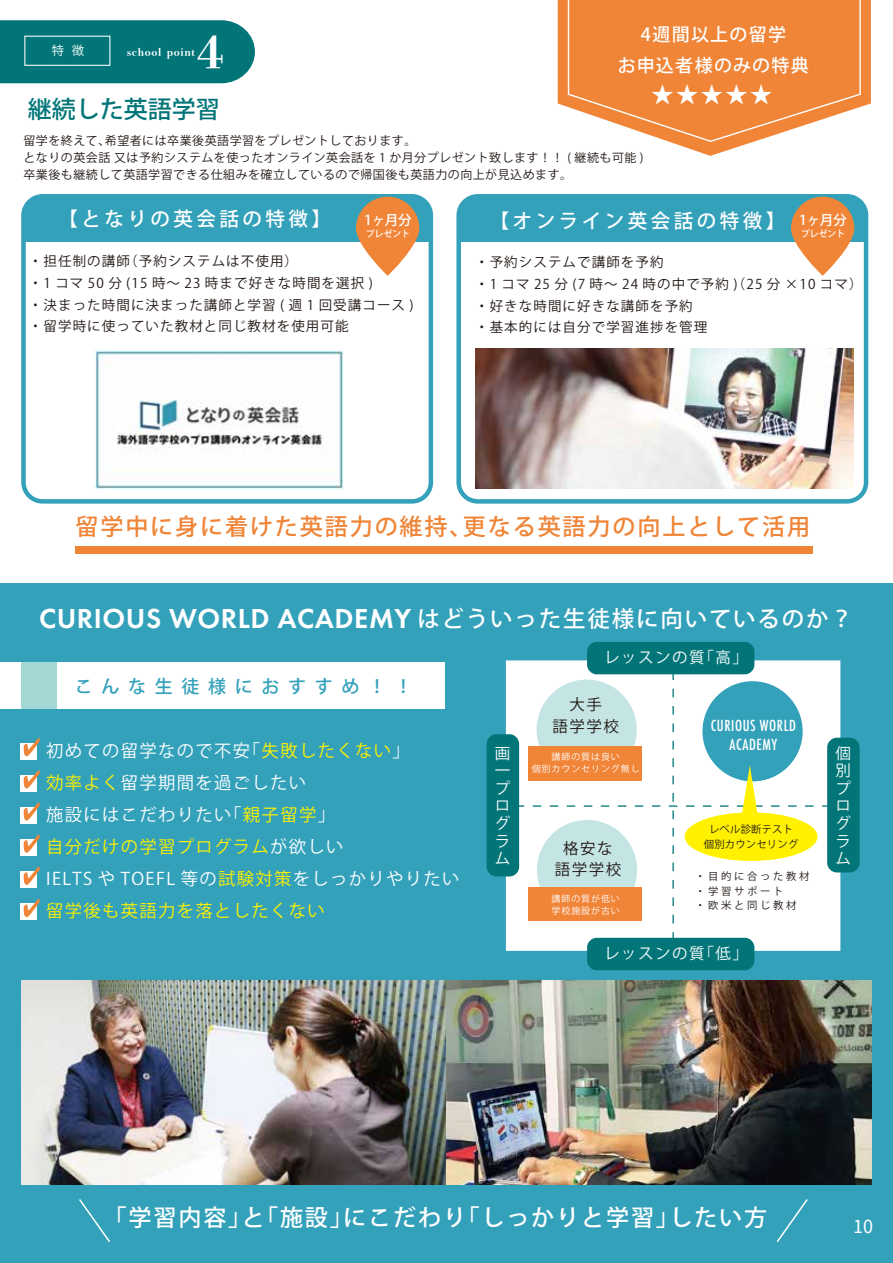
<style>
.page{position:relative;width:893px;height:1263px;background:#fff}
.page>*{position:absolute;margin:0;border:0;box-sizing:border-box;transform-origin:0 0}
.t1{font:800 44.7px "DNP Shuei 4 go B Std";color:#fff}
.t2{font:600 28.5px "Futura PT";letter-spacing:.02em;color:#fff}
.t3{font:500 24px "Koz Go Pr 6 N";color:#017578}
.t4{font:500 23.1px "Koz Go Pr 6 N";letter-spacing:.08em;color:#f08437}
.t5{font:500 23.1px "Koz Go Pr 6 N";letter-spacing:.08em;color:#fff}
.t6{font:22.8px "Koz Go Pr 6 N";color:#fff}
.t7{font:500 19.5px "Koz Go Pr 6 N";letter-spacing:.18em;color:#fff}
.t8{font:500 18px/30.6px "Koz Go Pr 6 N";letter-spacing:.07em;color:#fff;text-align:center}
.t9{font:500 18px "Koz Go Pr 6 N";letter-spacing:.48em;color:#34a1bb}
.t10{font:18px "Honoka Antique Maru";color:#fff}
.t11{font:17.25px/32.1px "Koz Go Pr 6 N";letter-spacing:.08em;color:#fff}
.t12{font:15.45px/17.7px "Koz Go Pr 6 N";letter-spacing:.1em;color:#fff}
.t13{font:15.45px/21.5px "Koz Go Pr 6 N";letter-spacing:.1em;color:#221815;text-align:center}
.t14{font:500 condensed 14.85px/19.2px "Futura";letter-spacing:.04em;color:#fff;text-align:center}
.t15{font:500 13.65px "Koz Go Pr 6 N";letter-spacing:-.04em;color:#fff}
.t16{font:13.5px/21.6px "Koz Go Pr 6 N";letter-spacing:.08em;color:#221815}
.t17{font:12.3px "Koz Go Pr 6 N";color:#fff}
.t18{font:12px/17.2px "Koz Go Pr 6 N";letter-spacing:.04em;color:#221815}
.t19{font:800 10.5px "DNP Shuei 4 go B Std";letter-spacing:.06em;color:#fff}
.t20{font:10.35px/14.5px "Koz Go Pr 6 N";letter-spacing:.26em;color:#221815}
.t21{font:10.35px/14.5px "Koz Go Pr 6 N";letter-spacing:.02em;color:#221815;text-align:center}
.t22{font:500 9.15px "Koz Go Pr 6 N";letter-spacing:-.04em;color:#fff}
.t23{font:9px/11.6px "Koz Go Pr 6 N";letter-spacing:.1em;color:#fff;text-align:center}
.s1{font-family:"Koz Go Pr 6 N";font-weight:500;font-size:22.5px}
.s2{color:#fff100}
</style>
<div class="page">
<div style="left:0;top:584px;width:893px;height:679px;background:#34a1bb"></div>
<svg style="left:456px;top:194px;width:412px;height:310px"></svg>
<div style="left:458px;top:195px;width:409px;height:47px;background:#34a1bb"></div>
<svg style="left:21px;top:194px;width:412px;height:310px"></svg>
<div style="left:0;top:20px;width:255px;height:63px;background:#017578"></div>
<div style="left:24px;top:36px;width:86px;height:30px;border:1px solid #fff"></div>
<div style="left:23px;top:195px;width:409px;height:47px;background:#34a1bb"></div>
<svg style="left:558px;top:0;width:313px;height:156px"></svg>
<svg style="left:568px;top:0;width:293px;height:142px;background:#f1914c"></svg>
<img style="left:476px;top:349px;width:378px;height:139px">
<div style="left:75px;top:546px;width:737px;height:8px;background:#f08437"></div>
<img style="left:94px;top:349px;width:249px;height:141px">
<svg style="left:505px;top:657px;width:338px;height:294px;fill:#fff"></svg>
<div style="left:587px;top:642px;width:167px;height:32px;background:#017578;border-radius:10px"></div>
<div style="left:587px;top:938px;width:167px;height:32px;background:#017578;border-radius:10px"></div>
<div style="left:487px;top:734px;width:32px;height:142px;background:#017578;border-radius:10px"></div>
<div style="left:827px;top:738px;width:33px;height:134px;background:#017578;border-radius:10px"></div>
<svg style="left:503px;top:671px;width:328px;height:283px"></svg>
<div style="left:529px;top:746px;width:113px;height:34px;background:#f08437"></div>
<div style="left:529px;top:888px;width:113px;height:33px;background:#f08437"></div>
<div style="left:20px;top:743px;width:16px;height:16px;background:#fff"></div>
<div style="left:20px;top:775px;width:16px;height:16px;background:#fff"></div>
<div style="left:20px;top:807px;width:16px;height:16px;background:#fff"></div>
<div style="left:20px;top:839px;width:16px;height:16px;background:#fff"></div>
<div style="left:20px;top:871px;width:16px;height:16px;background:#fff"></div>
<div style="left:20px;top:903px;width:16px;height:16px;background:#fff"></div>
<div style="left:0;top:662px;width:445px;height:46px;background:#fff"></div>
<div style="left:21px;top:662px;width:36px;height:46px;background:#a2d7d4"></div>
<svg style="left:356px;top:197px;width:63px;height:79px;fill:#f08437"></svg>
<svg style="left:791px;top:197px;width:63px;height:79px;fill:#f08437"></svg>
<div style="left:685px;top:812px;width:132px;height:49px;background:#fff100;border-radius:50%"></div>
<svg style="left:79px;top:1199px;width:31px;height:43px"></svg>
<svg style="left:776px;top:1199px;width:32px;height:43px"></svg>
<img style="left:22px;top:980px;width:850px;height:204px">
<svg style="left:24px;top:738px;width:16px;height:18px"></svg>
<svg style="left:24px;top:770px;width:16px;height:18px"></svg>
<svg style="left:24px;top:802px;width:16px;height:19px"></svg>
<svg style="left:24px;top:834px;width:16px;height:19px"></svg>
<svg style="left:24px;top:867px;width:16px;height:18px"></svg>
<svg style="left:24px;top:899px;width:16px;height:18px"></svg>
<h3 class="t8" style="left:618px;top:19px;width:193px">4週間以上の留学<br>お申込者様のみの特典</h3>
<h3 class="t6" style="left:651px;top:82px;width:123px">★★★★★</h3>
<h1 class="t1" style="left:197px;top:20px;width:28px">4</h1>
<p class="t17" style="left:52px;top:43px;width:34px">特 徴</p>
<p class="t19" style="left:127px;top:45px;width:70px">school point</p>
<h3 class="t3" style="left:28px;top:96px;width:194px">継続した英語学習</h3>
<p class="t18" style="left:23px;top:132px;width:622px">留学を終えて、希望者には卒業後英語学習をプレゼントしております。<br>となりの英会話 又は予約システムを使ったオンライン英会話を 1 か月分プレゼント致します！！ ( 継続も可能 )卒業後も継続して英語学習できる仕組みを確立しているので帰国後も英語力の向上が見込めます。</p>
<p class="t15" style="left:364px;top:213px;width:49px">1ヶ月分</p>
<p class="t22" style="left:366px;top:229px;width:46px">プレゼント</p>
<h3 class="t7" style="left:59px;top:208px;width:274px">【となりの英会話の特徴】</h3>
<h3 class="t7" style="left:490px;top:209px;width:297px">【オンライン英会話の特徴】</h3>
<p class="t16" style="left:475px;top:252px;width:389px">・予約システムで講師を予約<br>・1 コマ 25 分 (7 時～ 24 時の中で予約 )（25 分 ×10 コマ）・好きな時間に好きな講師を予約<br>・基本的には自分で学習進捗を管理</p>
<p class="t15" style="left:799px;top:213px;width:49px">1ヶ月分</p>
<p class="t22" style="left:801px;top:229px;width:46px">プレゼント</p>
<p class="t16" style="left:29px;top:251px;width:386px">・担任制の講師（予約システムは不使用）<br>・1 コマ 50 分 (15 時～ 23 時まで好きな時間を選択 )<br>・決まった時間に決まった講師と学習 ( 週 1 回受講コース )・留学時に使っていた教材と同じ教材を使用可能</p>
<h3 class="t4" style="left:75px;top:514px;width:736px">留学中に身に着けた英語力の維持、更なる英語力の向上として活用</h3>
<h2 class="t2" style="left:39px;top:600px;width:815px">CURIOUS WORLD ACADEMY <span class="s1">はどういった生徒様に向いているのか？</span></h2>
<h3 class="t9" style="left:75px;top:677px;width:339px">こんな生徒様におすすめ！！</h3>
<p class="t11" style="left:46px;top:735px;width:415px">初めての留学なので不安「<span class="s2">失敗したくない</span>」<br><span class="s2">効率よく</span>留学期間を過ごしたい<br>施設にはこだわりたい「<span class="s2">親子留学</span>」<br><span class="s2">自分だけの学習プログラム</span>が欲しい<br>IELTS や TOEFL 等の<span class="s2">試験対策</span>をしっかりやりたい<span class="s2">留学後も英語力を落としたくない</span></p>
<p class="t12" style="left:604px;top:649px;width:145px">レッスンの質「高」</p>
<p class="t13" style="left:552px;top:694px;width:68px">大手<br>語学学校</p>
<p class="t14" style="left:711px;top:716px;width:87px">CURIOUS WORLD<br>ACADEMY</p>
<p class="t12" style="left:495px;top:744px;width:17px">画一プログラム</p>
<p class="t12" style="left:835px;top:744px;width:17px">個別プログラム</p>
<p class="t23" style="left:532px;top:751px;width:109px">講師の質は良い<br>個別カウンセリング無し</p>
<p class="t21" style="left:704px;top:822px;width:96px">レベル診断テスト個別カウンセリング</p>
<p class="t13" style="left:555px;top:838px;width:68px">格安な語学学校</p>
<p class="t20" style="left:695px;top:869px;width:116px">・目的に合った教材・学習サポート<br>・欧米と同じ教材</p>
<p class="t23" style="left:551px;top:893px;width:70px;text-align:left">講師の質が低い学校施設が古い</p>
<p class="t12" style="left:604px;top:945px;width:145px">レッスンの質「低」</p>
<h3 class="t5" style="left:104px;top:1204px;width:665px">「学習内容」と「施設」にこだわり「しっかりと学習」したい方</h3>
<h3 class="t10" style="left:853px;top:1213px;width:21px">10</h3>
</div>
